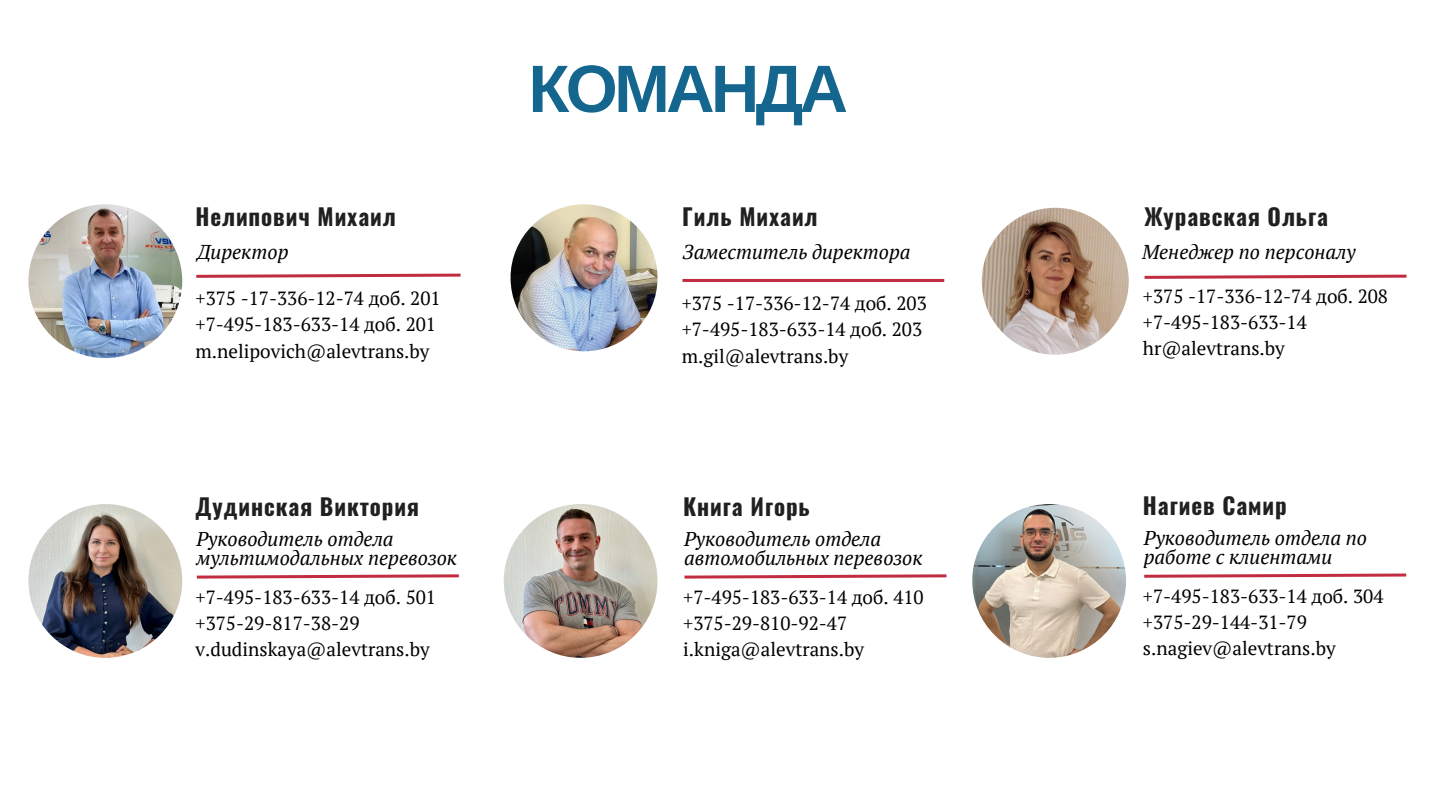
<style>
.page{position:relative;width:1440px;height:810px;background:#fff}
.page>*{position:absolute;margin:0;border:0;box-sizing:border-box;transform-origin:0 0}
.t1{font:700 67px "Arimo";letter-spacing:-.055em;color:#14668e}
.t2{font:700 23px "Oswald";letter-spacing:.04em;color:#202020}
.t3{font:italic 20px/18.8px "PT Serif";color:#000}
.t4{font:19px "PT Serif";color:#000}
</style>
<div class="page">
<img style="left:28px;top:204px;width:154px;height:154px;border-radius:50%">
<img style="left:511px;top:204px;width:147px;height:147px;border-radius:50%">
<img style="left:982px;top:208px;width:147px;height:147px;border-radius:50%">
<img style="left:28px;top:504px;width:154px;height:154px;border-radius:50%">
<img style="left:504px;top:504px;width:154px;height:154px;border-radius:50%">
<img style="left:972px;top:504px;width:154px;height:154px;border-radius:50%">
<svg style="left:196px;top:273px;width:265px;height:5px"></svg>
<hr style="left:682px;top:279px;width:262px;height:3px;background:#c12c40">
<svg style="left:1144px;top:274px;width:263px;height:5px"></svg>
<svg style="left:1144px;top:573px;width:263px;height:5px"></svg>
<svg style="left:684px;top:574px;width:263px;height:5px"></svg>
<svg style="left:196px;top:574px;width:263px;height:5px"></svg>
<p class="t2" style="left:195px;top:198px;width:202px">Нелипович Михаил</p>
<h2 class="t3" style="left:197px;top:242px;width:93px">Директор</h2>
<p class="t4" style="left:196px;top:285px;width:247px">+375 -17-336-12-74 доб. 201</p>
<p class="t4" style="left:196px;top:312px;width:242px">+7-495-183-633-14 доб. 201</p>
<p class="t4" style="left:196px;top:338px;width:235px">m.nelipovich@alevtrans.by</p>
<h2 class="t2" style="left:196px;top:489px;width:225px">Дудинская Виктория</h2>
<p class="t3" style="left:196px;top:529px;width:262px">Руководитель отдела мультимодальных перевозок</p>
<p class="t4" style="left:196px;top:584px;width:242px">+7-495-183-633-14 доб. 501</p>
<p class="t4" style="left:196px;top:610px;width:165px">+375-29-817-38-29</p>
<p class="t4" style="left:196px;top:636px;width:236px">v.dudinskaya@alevtrans.by</p>
<p class="t1" style="left:528px;top:51px;width:321px">КОМАНДА</p>
<p class="t2" style="left:682px;top:198px;width:137px">Гиль Михаил</p>
<p class="t3" style="left:683px;top:242px;width:230px">Заместитель директора</p>
<p class="t4" style="left:682px;top:290px;width:247px">+375 -17-336-12-74 доб. 203</p>
<h2 class="t4" style="left:682px;top:317px;width:242px">+7-495-183-633-14 доб. 203</h2>
<p class="t4" style="left:682px;top:343px;width:168px">m.gil@alevtrans.by</p>
<p class="t2" style="left:683px;top:489px;width:128px">Книга Игорь</p>
<p class="t3" style="left:684px;top:529px;width:240px">Руководитель отдела автомобильных перевозок</p>
<p class="t4" style="left:683px;top:584px;width:242px">+7-495-183-633-14 доб. 410</p>
<p class="t4" style="left:683px;top:610px;width:165px">+375-29-810-92-47</p>
<p class="t4" style="left:683px;top:636px;width:182px">i.kniga@alevtrans.by</p>
<h2 class="t2" style="left:1144px;top:198px;width:185px">Журавская Ольга</h2>
<p class="t3" style="left:1142px;top:242px;width:215px">Менеджер по персоналу</p>
<p class="t4" style="left:1143px;top:283px;width:247px">+375 -17-336-12-74 доб. 208</p>
<p class="t4" style="left:1143px;top:310px;width:165px">+7-495-183-633-14</p>
<p class="t4" style="left:1143px;top:336px;width:143px">hr@alevtrans.by</p>
<p class="t2" style="left:1143px;top:488px;width:145px">Нагиев Самир</p>
<p class="t3" style="left:1144px;top:528px;width:225px">Руководитель отдела по работе с клиентами</p>
<p class="t4" style="left:1143px;top:583px;width:242px">+7-495-183-633-14 доб. 304</p>
<p class="t4" style="left:1143px;top:609px;width:165px">+375-29-144-31-79</p>
<h2 class="t4" style="left:1143px;top:636px;width:194px">s.nagiev@alevtrans.by</h2>
</div>
